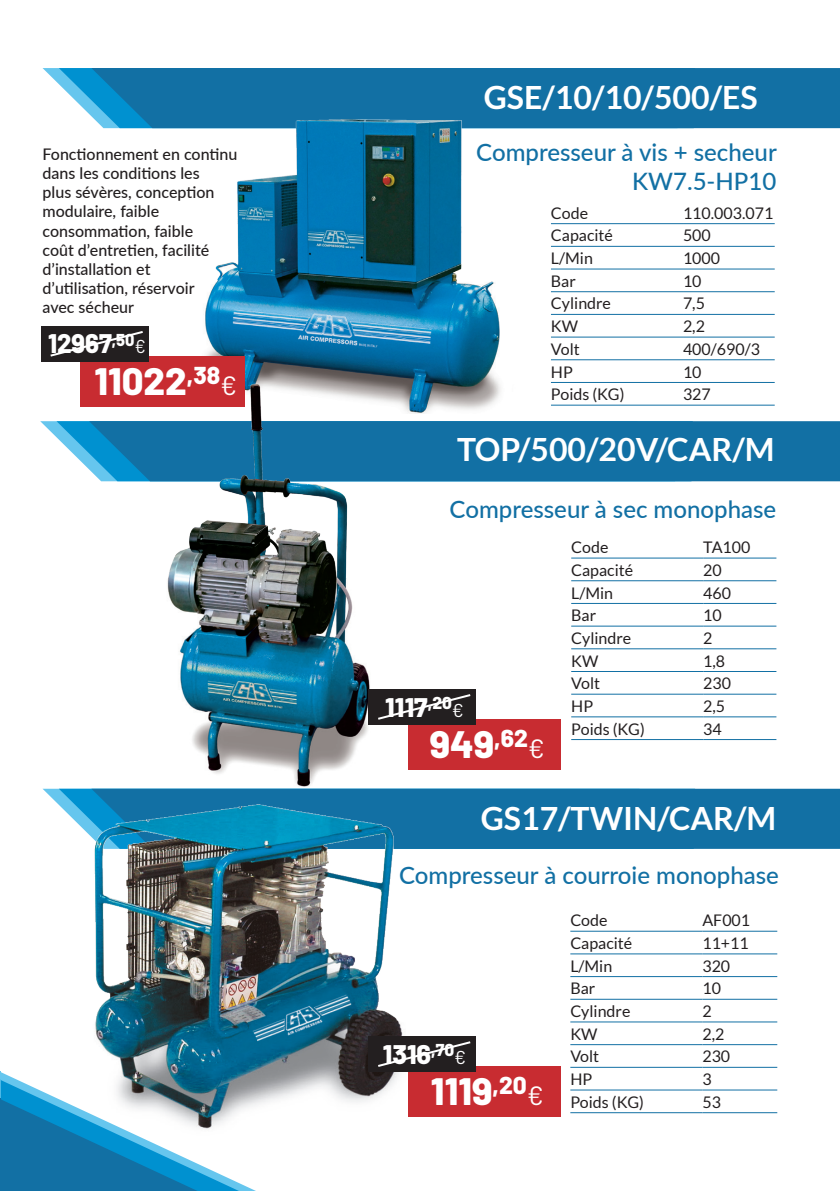
<style>
.page{position:relative;width:840px;height:1191px;background:#fff}
.page>*{position:absolute;margin:0;border:0;box-sizing:border-box;transform-origin:0 0}
.t1{font:800 38.2px "Barlow";color:#fff}
.t2{font:700 32px "Lato";color:#fff}
.t3{font:800 26.8px "Barlow";color:#fff}
.t4{font:800 26.8px "Barlow";color:#fff;scale:.95 1}
.t5{font:500 24px/28.8px "Lato";color:#1270a4;text-align:right}
.t6{font:16px "Lato";color:#231f20}
.t7{font:500 16px/19.2px "Lato";color:#231f20}
.s1{font-weight:400;font-size:18.8px}
.s2{font-weight:400;font-size:26.6px}
</style>
<div class="page">
<svg style="left:43px;top:68px;width:48px;height:48px"></svg>
<div style="left:91px;top:68px;width:748px;height:60px;background:#1270a4"></div>
<svg style="left:40px;top:421px;width:49px;height:48px"></svg>
<svg style="left:89px;top:421px;width:750px;height:60px;fill:#1270a4"></svg>
<svg style="left:43px;top:788px;width:48px;height:36px"></svg>
<div style="left:91px;top:788px;width:748px;height:61px;background:#1270a4"></div>
<img style="left:78px;top:803px;width:327px;height:302px">
<img style="left:174px;top:109px;width:370px;height:305px">
<img style="left:151px;top:378px;width:233px;height:408px">
<hr style="left:550px;top:223px;width:132px;height:1px;background:#1270a4">
<hr style="left:682px;top:223px;width:92px;height:1px;background:#1270a4">
<hr style="left:550px;top:246px;width:132px;height:1px;background:#1270a4">
<hr style="left:682px;top:246px;width:92px;height:1px;background:#1270a4">
<hr style="left:550px;top:268px;width:132px;height:1px;background:#1270a4">
<hr style="left:682px;top:268px;width:92px;height:1px;background:#1270a4">
<hr style="left:550px;top:291px;width:132px;height:1px;background:#1270a4">
<hr style="left:682px;top:291px;width:92px;height:1px;background:#1270a4">
<hr style="left:550px;top:314px;width:132px;height:1px;background:#1270a4">
<hr style="left:682px;top:314px;width:92px;height:1px;background:#1270a4">
<hr style="left:550px;top:336px;width:132px;height:1px;background:#1270a4">
<hr style="left:682px;top:336px;width:92px;height:1px;background:#1270a4">
<hr style="left:550px;top:359px;width:132px;height:1px;background:#1270a4">
<hr style="left:682px;top:359px;width:92px;height:1px;background:#1270a4">
<hr style="left:550px;top:382px;width:132px;height:1px;background:#1270a4">
<hr style="left:682px;top:382px;width:92px;height:1px;background:#1270a4">
<hr style="left:550px;top:405px;width:132px;height:1px;background:#1270a4">
<hr style="left:682px;top:405px;width:92px;height:1px;background:#1270a4">
<hr style="left:571px;top:557px;width:131px;height:1px;background:#1270a4">
<hr style="left:702px;top:557px;width:74px;height:1px;background:#1270a4">
<hr style="left:571px;top:580px;width:131px;height:1px;background:#1270a4">
<hr style="left:702px;top:580px;width:74px;height:1px;background:#1270a4">
<hr style="left:571px;top:603px;width:131px;height:1px;background:#1270a4">
<hr style="left:702px;top:603px;width:74px;height:1px;background:#1270a4">
<hr style="left:571px;top:625px;width:131px;height:1px;background:#1270a4">
<hr style="left:702px;top:625px;width:74px;height:1px;background:#1270a4">
<hr style="left:571px;top:648px;width:131px;height:1px;background:#1270a4">
<hr style="left:702px;top:648px;width:74px;height:1px;background:#1270a4">
<hr style="left:571px;top:671px;width:131px;height:1px;background:#1270a4">
<hr style="left:702px;top:671px;width:74px;height:1px;background:#1270a4">
<hr style="left:571px;top:693px;width:131px;height:1px;background:#1270a4">
<hr style="left:702px;top:693px;width:74px;height:1px;background:#1270a4">
<hr style="left:571px;top:716px;width:131px;height:1px;background:#1270a4">
<hr style="left:702px;top:716px;width:74px;height:1px;background:#1270a4">
<hr style="left:571px;top:739px;width:131px;height:1px;background:#1270a4">
<hr style="left:702px;top:739px;width:74px;height:1px;background:#1270a4">
<hr style="left:570px;top:930px;width:132px;height:1px;background:#1270a4">
<hr style="left:702px;top:930px;width:74px;height:1px;background:#1270a4">
<hr style="left:570px;top:953px;width:132px;height:1px;background:#1270a4">
<hr style="left:702px;top:953px;width:74px;height:1px;background:#1270a4">
<hr style="left:570px;top:976px;width:132px;height:1px;background:#1270a4">
<hr style="left:702px;top:976px;width:74px;height:1px;background:#1270a4">
<hr style="left:570px;top:998px;width:132px;height:1px;background:#1270a4">
<hr style="left:702px;top:998px;width:74px;height:1px;background:#1270a4">
<hr style="left:570px;top:1021px;width:132px;height:1px;background:#1270a4">
<hr style="left:702px;top:1021px;width:74px;height:1px;background:#1270a4">
<hr style="left:570px;top:1044px;width:132px;height:1px;background:#1270a4">
<hr style="left:702px;top:1044px;width:74px;height:1px;background:#1270a4">
<hr style="left:570px;top:1066px;width:132px;height:1px;background:#1270a4">
<hr style="left:702px;top:1066px;width:74px;height:1px;background:#1270a4">
<hr style="left:570px;top:1089px;width:132px;height:1px;background:#1270a4">
<hr style="left:702px;top:1089px;width:74px;height:1px;background:#1270a4">
<hr style="left:570px;top:1112px;width:132px;height:1px;background:#1270a4">
<hr style="left:702px;top:1112px;width:74px;height:1px;background:#1270a4">
<svg style="left:0;top:1071px;width:256px;height:120px"></svg>
<div style="left:407px;top:719px;width:153px;height:50px;background:#c82c31"></div>
<div style="left:368px;top:689px;width:108px;height:36px;background:#231f20"></div>
<svg style="left:378px;top:694px;width:93px;height:26px"></svg>
<div style="left:407px;top:1066px;width:153px;height:50px;background:#c82c31"></div>
<div style="left:368px;top:1036px;width:108px;height:36px;background:#231f20"></div>
<svg style="left:378px;top:1041px;width:93px;height:26px"></svg>
<div style="left:80px;top:356px;width:164px;height:50px;background:#c82c31"></div>
<div style="left:41px;top:326px;width:107px;height:36px;background:#231f20"></div>
<svg style="left:50px;top:331px;width:93px;height:26px"></svg>
<p class="t7" style="left:43px;top:144px;width:196px">Fonctionnement en continu dans les conditions les<br>plus sévères, conception modulaire, faible consommation, faible<br>coût d’entretien, facilité d’installation et d’utilisation, réservoir<br>avec sécheur</p>
<h3 class="t4" style="left:48px;top:324px;width:104px">12967<sup>,50</sup><span class="s1">€</span></h3>
<h1 class="t1" style="left:94px;top:352px;width:144px">11022<sup>,38</sup><span class="s2">€</span></h1>
<h2 class="t2" style="left:483px;top:79px;width:275px">GSE/10/10/500/ES</h2>
<h3 class="t5" style="left:476px;top:137px;width:302px">Compresseur à vis + secheur<br>KW7.5-HP10</h3>
<p class="t6" style="left:550px;top:204px;width:39px">Code</p>
<p class="t6" style="left:682px;top:204px;width:92px">110.003.071</p>
<p class="t6" style="left:550px;top:227px;width:63px">Capacité</p>
<p class="t6" style="left:682px;top:227px;width:29px">500</p>
<p class="t6" style="left:550px;top:249px;width:43px">L/Min</p>
<p class="t6" style="left:682px;top:249px;width:39px">1000</p>
<p class="t6" style="left:550px;top:272px;width:26px">Bar</p>
<p class="t6" style="left:682px;top:272px;width:20px">10</p>
<p class="t6" style="left:550px;top:295px;width:62px">Cylindre</p>
<p class="t6" style="left:682px;top:295px;width:23px">7,5</p>
<p class="t6" style="left:550px;top:317px;width:29px">KW</p>
<p class="t6" style="left:682px;top:317px;width:23px">2,2</p>
<p class="t6" style="left:550px;top:340px;width:30px">Volt</p>
<p class="t6" style="left:682px;top:340px;width:78px">400/690/3</p>
<p class="t6" style="left:550px;top:363px;width:23px">HP</p>
<p class="t6" style="left:682px;top:363px;width:20px">10</p>
<p class="t6" style="left:550px;top:385px;width:75px">Poids (KG)</p>
<p class="t6" style="left:682px;top:385px;width:29px">327</p>
<h2 class="t2" style="left:457px;top:430px;width:319px">TOP/500/20V/CAR/M</h2>
<h3 class="t5" style="left:449px;top:494px;width:328px">Compresseur à sec monophase</h3>
<h3 class="t3" style="left:385px;top:687px;width:80px">1117<sup>,20</sup><span class="s1">€</span></h3>
<h1 class="t1" style="left:429px;top:715px;width:117px">949<sup>,62</sup><span class="s2">€</span></h1>
<p class="t6" style="left:571px;top:538px;width:39px">Code</p>
<p class="t6" style="left:702px;top:538px;width:49px">TA100</p>
<p class="t6" style="left:571px;top:561px;width:63px">Capacité</p>
<p class="t6" style="left:702px;top:561px;width:20px">20</p>
<p class="t6" style="left:571px;top:584px;width:43px">L/Min</p>
<p class="t6" style="left:702px;top:584px;width:29px">460</p>
<p class="t6" style="left:571px;top:606px;width:26px">Bar</p>
<p class="t6" style="left:702px;top:606px;width:20px">10</p>
<p class="t6" style="left:571px;top:629px;width:62px">Cylindre</p>
<p class="t6" style="left:702px;top:629px;width:11px">2</p>
<p class="t6" style="left:571px;top:652px;width:29px">KW</p>
<p class="t6" style="left:702px;top:652px;width:23px">1,8</p>
<p class="t6" style="left:571px;top:674px;width:30px">Volt</p>
<p class="t6" style="left:702px;top:674px;width:29px">230</p>
<p class="t6" style="left:571px;top:697px;width:23px">HP</p>
<p class="t6" style="left:702px;top:697px;width:23px">2,5</p>
<p class="t6" style="left:571px;top:720px;width:75px">Poids (KG)</p>
<p class="t6" style="left:702px;top:720px;width:20px">34</p>
<h2 class="t2" style="left:480px;top:799px;width:297px">GS17/TWIN/CAR/M</h2>
<h3 class="t5" style="left:399px;top:860px;width:381px">Compresseur à courroie monophase</h3>
<h3 class="t3" style="left:382px;top:1034px;width:85px">1316<sup>,70</sup><span class="s1">€</span></h3>
<h1 class="t1" style="left:430px;top:1062px;width:114px">1119<sup>,20</sup><span class="s2">€</span></h1>
<p class="t6" style="left:570px;top:911px;width:39px">Code</p>
<p class="t6" style="left:702px;top:911px;width:49px">AF001</p>
<p class="t6" style="left:570px;top:934px;width:63px">Capacité</p>
<p class="t6" style="left:702px;top:934px;width:48px">11+11</p>
<p class="t6" style="left:570px;top:957px;width:43px">L/Min</p>
<p class="t6" style="left:702px;top:957px;width:29px">320</p>
<p class="t6" style="left:570px;top:979px;width:26px">Bar</p>
<p class="t6" style="left:702px;top:979px;width:20px">10</p>
<p class="t6" style="left:570px;top:1002px;width:62px">Cylindre</p>
<p class="t6" style="left:702px;top:1002px;width:11px">2</p>
<p class="t6" style="left:570px;top:1025px;width:29px">KW</p>
<p class="t6" style="left:702px;top:1025px;width:23px">2,2</p>
<p class="t6" style="left:570px;top:1047px;width:30px">Volt</p>
<p class="t6" style="left:702px;top:1047px;width:29px">230</p>
<p class="t6" style="left:570px;top:1070px;width:23px">HP</p>
<p class="t6" style="left:702px;top:1070px;width:11px">3</p>
<p class="t6" style="left:570px;top:1093px;width:75px">Poids (KG)</p>
<p class="t6" style="left:702px;top:1093px;width:20px">53</p>
</div>
